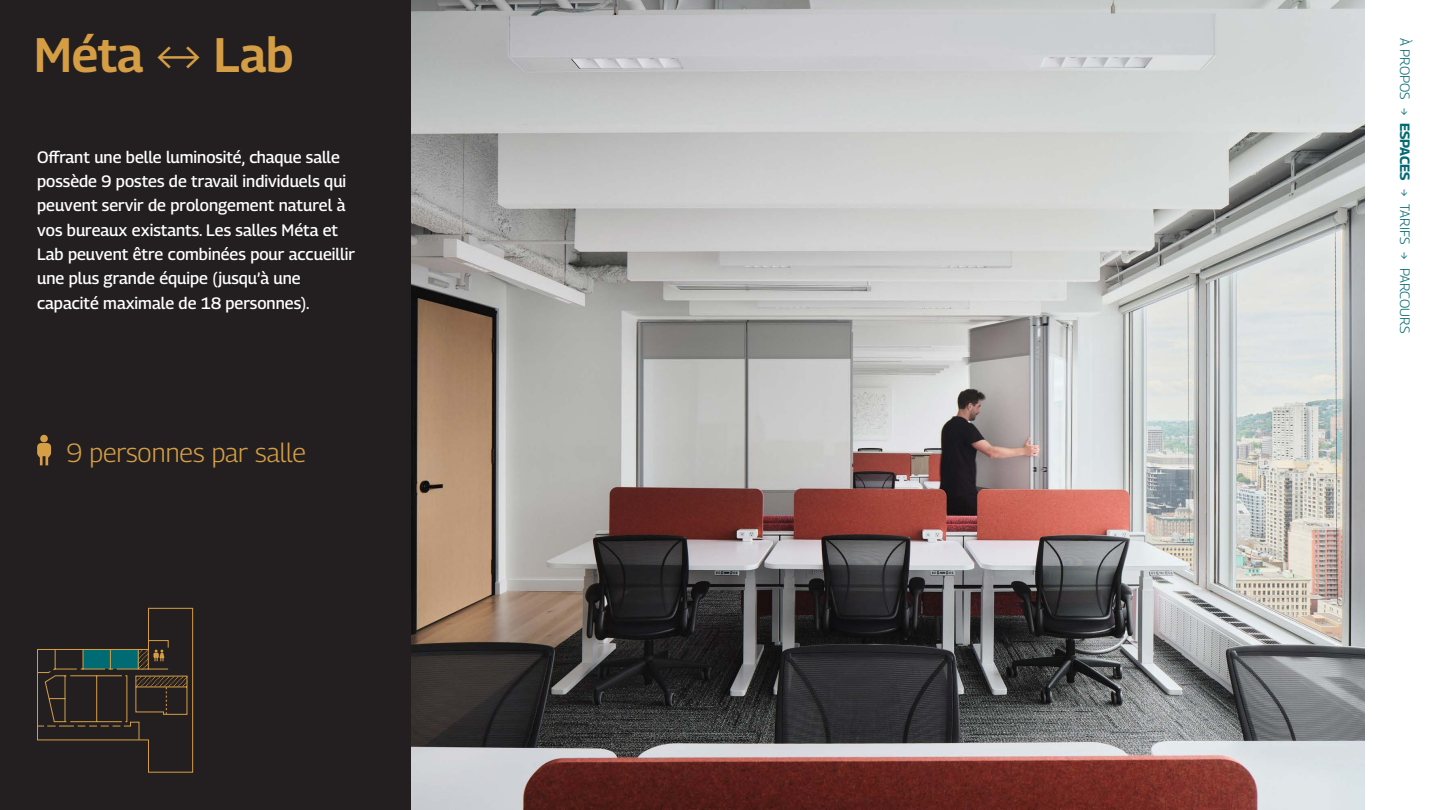
<style>
.page{position:relative;width:1441px;height:810px;background:#fff}
.page>*{position:absolute;margin:0;border:0;box-sizing:border-box;transform-origin:0 0}
.Titre{font:600 48.38px "Georama";letter-spacing:-.005em;color:#d69e44}
.t1{font:300 26.25px "Georama";color:#d69e44}
.Texte_courant{font:500 16.5px/24.3px "Georama";color:#fff}
.t2{font:300 13.5px "Georama";color:#016a72}
.s1{font-weight:300}
.s2{font-weight:700}
</style>
<div class="page">
<div style="left:0;top:0;width:411px;height:810px;background:#231f20"></div>
<img style="left:411px;top:0;width:953px;height:810px">
<div style="left:40px;top:435px;width:8px;height:7px;background:#d69e45;border-radius:50%"></div>
<svg style="left:37px;top:443px;width:14px;height:22px"></svg>
<svg style="left:37px;top:608px;width:156px;height:165px"></svg>
<p class="Titre" style="left:34px;top:20px;width:261px">Méta <span class="s1">⟷</span> Lab</p>
<p class="t2" style="left:1414px;top:38px;width:297px;rotate:90deg">À PROPOS → <span class="s2">ESPACES</span> → TARIFS → PARCOURS</p>
<p class="Texte_courant" style="left:37px;top:144px;width:319px">Offrant une belle luminosité, chaque salle possède 9 postes de travail individuels qui peuvent servir de prolongement naturel à vos bureaux existants. Les salles Méta et Lab peuvent être combinées pour accueillir une plus grande équipe (jusqu’à une capacité maximale de 18 personnes).</p>
<p class="t1" style="left:67px;top:434px;width:240px">9 personnes par salle</p>
</div>
